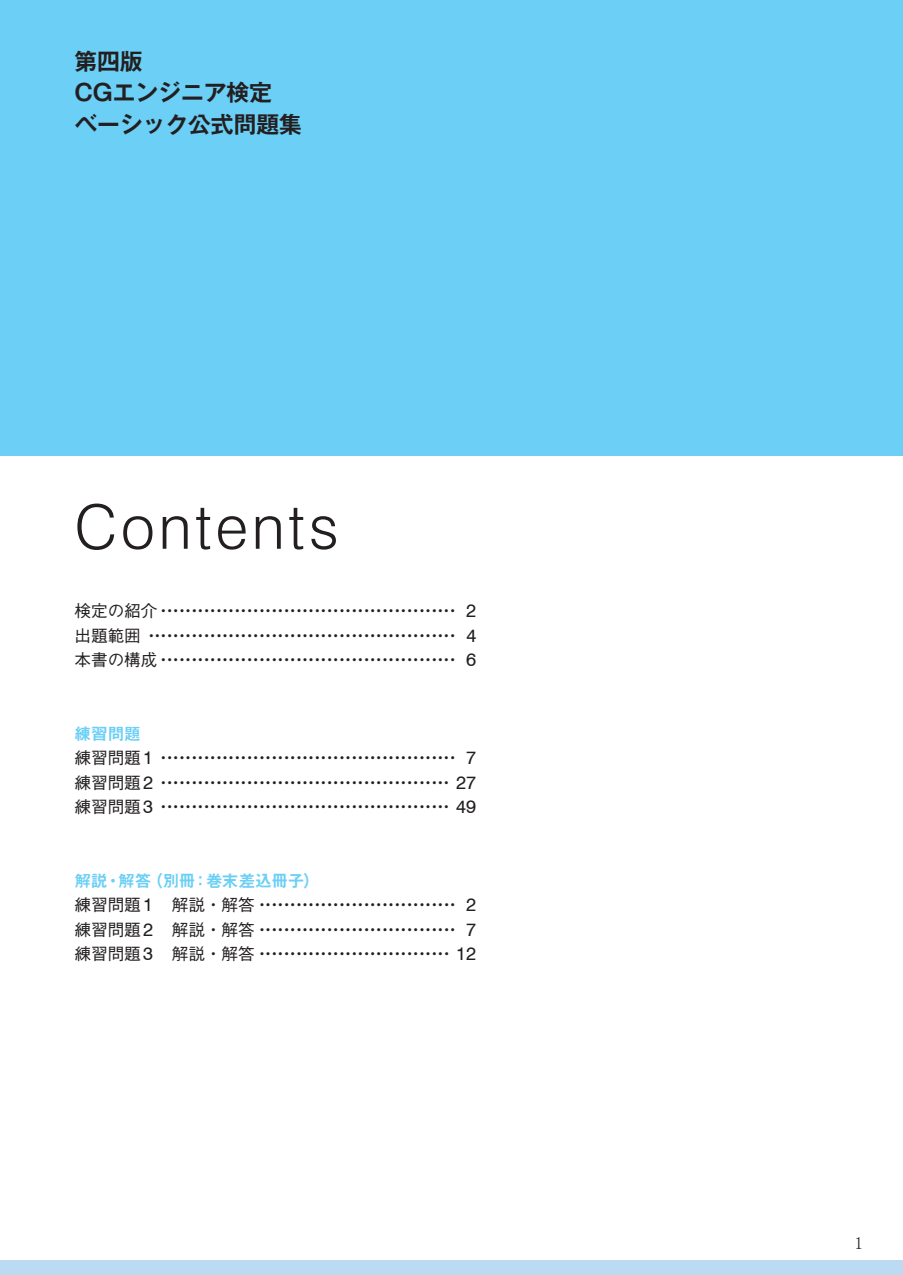
<style>
.page{position:relative;width:903px;height:1275px;background:#fff}
.page>*{position:absolute;margin:0;border:0;box-sizing:border-box;transform-origin:0 0}
.t1{font:300 61.25px "Swiss 721 BT";letter-spacing:.06em;color:#231f20}
.t2{font:700 22.75px/31.5px "Gothic MB101 Pr 6 N De";color:#231f20}
.t3{font:17.5px "MS Mincho";color:#231f20}
.t4{font:500 16.62px/24.5px "Gothic BBB Pro";color:#231f20;text-align:justify}
.t5{font:16.62px "Midashi Go Pro MB31";letter-spacing:-.01em;color:#6bcff6}
.s1{font-family:"Swiss 721 BT";font-weight:400;font-size:18.38px}
</style>
<div class="page">
<div style="left:0;top:0;width:903px;height:456px;background:#6bcff6"></div>
<div style="left:0;top:1260px;width:903px;height:15px;background:#bcdaf2"></div>
<h2 class="t2" style="left:74px;top:44px;width:229px">第四版<br>CGエンジニア検定<br>ベーシック公式問題集</h2>
<h1 class="t1" style="left:74px;top:490px;width:266px">Contents</h1>
<p class="t4" style="left:74px;top:597px;width:403px">検定の紹介・・・・・・・・・・・・・・・・・・・・・・・・・・・・・・・・・・・・・・・・・・・・・・・・ <span class="s1">2</span>出題範囲・・・・・・・・・・・・・・・・・・・・・・・・・・・・・・・・・・・・・・・・・・・・・・・・・・ <span class="s1">4</span>本書の構成・・・・・・・・・・・・・・・・・・・・・・・・・・・・・・・・・・・・・・・・・・・・・・・・ <span class="s1">6</span></p>
<p class="t5" style="left:74px;top:720px;width:68px">練習問題</p>
<p class="t4" style="left:74px;top:744px;width:403px">練習問題 <span class="s1">1</span> ・・・・・・・・・・・・・・・・・・・・・・・・・・・・・・・・・・・・・・・・・・・・・・・・ <span class="s1">7</span>練習問題<span class="s1">2</span> ・・・・・・・・・・・・・・・・・・・・・・・・・・・・・・・・・・・・・・・・・・・・・・・ <span class="s1">27</span>練習問題<span class="s1">3</span> ・・・・・・・・・・・・・・・・・・・・・・・・・・・・・・・・・・・・・・・・・・・・・・・ <span class="s1">49</span></p>
<p class="t5" style="left:74px;top:867px;width:247px">解説・解答（別冊：巻末差込冊子）</p>
<p class="t4" style="left:74px;top:891px;width:403px">練習問題 <span class="s1">1</span> 　解説・解答・・・・・・・・・・・・・・・・・・・・・・・・・・・・・・・・ <span class="s1">2</span>練習問題<span class="s1">2</span>　解説・解答・・・・・・・・・・・・・・・・・・・・・・・・・・・・・・・・ <span class="s1">7</span>練習問題<span class="s1">3</span>　解説・解答・・・・・・・・・・・・・・・・・・・・・・・・・・・・・・・ <span class="s1">1 2</span></p>
<p class="t3" style="left:854px;top:1234px;width:10px">1</p>
</div>
